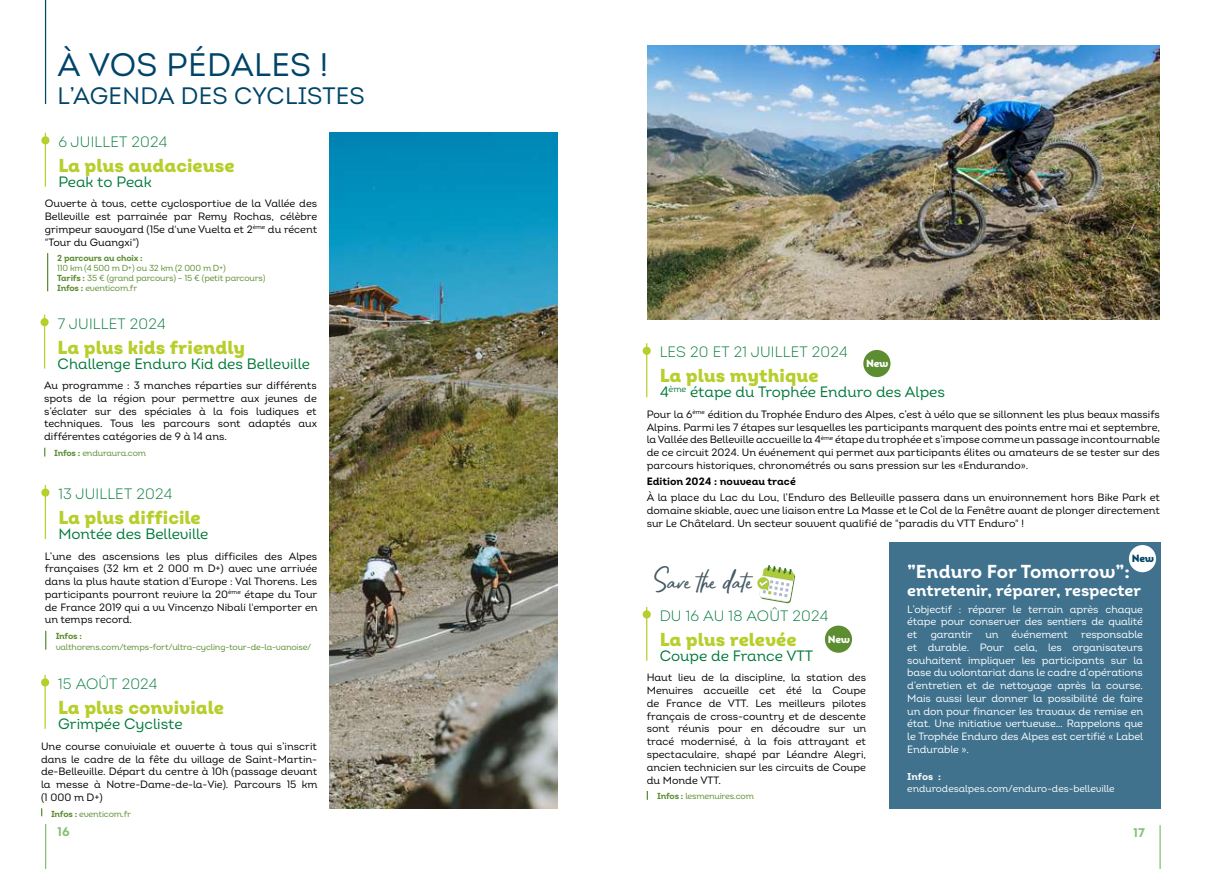
<style>
.page{position:relative;width:1205px;height:869px;background:#fff}
.page>*{position:absolute;margin:0;border:0;box-sizing:border-box;transform-origin:0 0}
.t1{font:32.5px "Intro Regular Alt";letter-spacing:.01em;color:#014469}
.t2{font:31.25px "Bahagia";color:#465a64}
.t3{font:23.75px "Intro Regular Alt";letter-spacing:.005em;color:#014469}
.t4{font:18.75px "Intro Black Alt";color:#b7ce2b}
.t5{font:18.75px "Intro Bold Alt";color:#fff}
.t6{font:16.25px "Intro Bold Alt";color:#fff}
.t7{font:15px "Intro Regular Alt";color:#00793a}
.t8{font:300 15px "Intro";letter-spacing:.01em;color:#007a3a}
.t9{font:12.5px "Intro Bold Alt";color:#83c073}
.t10{font:10.62px/12.8px "Intro Regular Alt";color:#000;text-align:justify}
.t11{font:10.62px/12.8px "Intro Regular Alt";letter-spacing:-.01em;color:#fff;text-align:justify}
.t12{font:10.62px "Intro Bold Alt";color:#000}
.t13{font:10.5px "Intro Black Alt";letter-spacing:-.03em;color:#fff}
.t14{font:10.5px "Intro Black Alt";color:#046}
.t15{font:10px "Intro Regular Alt";color:#fff}
.t16{font:10px "Intro Bold Alt";letter-spacing:-.015em;color:#fff}
.t17{font:8.75px/10px "Intro Regular Alt";letter-spacing:-.02em;color:#5c8d30}
.t18{font:8.75px "Intro Bold Alt";letter-spacing:-.02em;color:#5c8d30}
.s1{font-family:"Intro Bold Alt"}
</style>
<div class="page">
<hr style="left:45px;top:823px;width:1px;height:45px;background:#83c073">
<hr style="left:1159px;top:824px;width:1px;height:44px;background:#83c073">
<hr style="left:45px;top:0;width:1px;height:104px;background:#00456a">
<hr style="left:45px;top:133px;width:1px;height:54px;background:#b7ce2b">
<div style="left:41px;top:136px;width:8px;height:8px;background:#b7ce2b;border-radius:50%"></div>
<hr style="left:47px;top:253px;width:1px;height:38px;background:#5c8d30">
<hr style="left:45px;top:485px;width:1px;height:53px;background:#b7ce2b">
<div style="left:41px;top:488px;width:8px;height:8px;background:#b7ce2b;border-radius:50%"></div>
<svg style="left:45px;top:630px;width:1px;height:19px"></svg>
<hr style="left:44px;top:674px;width:2px;height:54px;background:#b7ce2b">
<div style="left:41px;top:678px;width:8px;height:8px;background:#b7ce2b;border-radius:50%"></div>
<hr style="left:44px;top:314px;width:1px;height:54px;background:#b7ce2b">
<div style="left:41px;top:318px;width:8px;height:8px;background:#b7ce2b;border-radius:50%"></div>
<hr style="left:646px;top:606px;width:1px;height:54px;background:#b7ce2b">
<div style="left:643px;top:610px;width:8px;height:8px;background:#b7ce2b;border-radius:50%"></div>
<div style="left:825px;top:625px;width:27px;height:27px;background:#5c8d30;border-radius:50%"></div>
<div style="left:889px;top:542px;width:271px;height:266px;background:#40728e"></div>
<div style="left:1129px;top:545px;width:27px;height:27px;background:#fff;border-radius:50%"></div>
<svg style="left:757px;top:565px;width:38px;height:38px"></svg>
<img style="left:647px;top:45px;width:513px;height:274px">
<img style="left:329px;top:133px;width:228px;height:675px">
<hr style="left:646px;top:343px;width:1px;height:54px;background:#b7ce2b">
<div style="left:643px;top:346px;width:8px;height:9px;background:#b7ce2b;border-radius:50%"></div>
<div style="left:863px;top:350px;width:27px;height:27px;background:#5c8d30;border-radius:50%"></div>
<h1 class="t1" style="left:58px;top:44px;width:272px">À VOS PÉDALES !</h1>
<h3 class="t3" style="left:58px;top:81px;width:309px">L’AGENDA DES CYCLISTES</h3>
<h3 class="t8" style="left:58px;top:133px;width:110px">6 JUILLET 2024</h3>
<h3 class="t4" style="left:58px;top:153px;width:178px">La plus audacieuse</h3>
<h3 class="t7" style="left:58px;top:172px;width:95px">Peak to Peak</h3>
<p class="t10" style="left:45px;top:197px;width:274px">Ouverte à tous, cette cyclosportive de la Vallée des Belleville est parrainée par Remy Rochas, célèbre grimpeur savoyard (15e d'une Vuelta et 2<sup>ème</sup> du récent "Tour du Guangxi")</p>
<p class="t18" style="left:57px;top:252px;width:87px">2 parcours au choix :</p>
<p class="t17" style="left:57px;top:263px;width:210px">110 km (4 500 m D+) ou 32 km (2 000 m D+)<br><span class="s1">Tarifs :</span> 35 € (grand parcours) – 15 € (petit parcours)<br><span class="s1">Infos :</span> eventicom.fr</p>
<h3 class="t8" style="left:58px;top:314px;width:110px">7 JUILLET 2024</h3>
<h3 class="t4" style="left:58px;top:335px;width:189px">La plus kids friendly</h3>
<h3 class="t7" style="left:58px;top:354px;width:254px">Challenge Enduro Kid des Belleville</h3>
<p class="t10" style="left:44px;top:379px;width:275px">Au programme : 3 manches réparties sur différents spots de la région pour permettre aux jeunes de s’éclater sur des spéciales à la fois ludiques et techniques. Tous les parcours sont adaptés aux différentes catégories de 9 à 14 ans.</p>
<p class="t17" style="left:54px;top:448px;width:93px"><span class="s1">Infos :</span> enduraura.com</p>
<h3 class="t8" style="left:58px;top:484px;width:115px">13 JUILLET 2024</h3>
<h3 class="t4" style="left:58px;top:505px;width:144px">La plus difficile</h3>
<h3 class="t7" style="left:58px;top:524px;width:151px">Montée des Belleville</h3>
<p class="t10" style="left:45px;top:549px;width:274px">L’une des ascensions les plus difficiles des Alpes françaises (32 km et 2 000 m D+) avec une arrivée dans la plus haute station d’Europe : Val Thorens. Les participants pourront revivre la 20<sup>ème</sup> étape du Tour de France 2019 qui a vu Vincenzo Nibali l'emporter en un temps record.</p>
<p class="t18" style="left:56px;top:630px;width:28px">Infos :</p>
<p class="t17" style="left:56px;top:641px;width:257px">valthorens.com/temps-fort/ultra-cycling-tour-de-la-vanoise/</p>
<h3 class="t8" style="left:58px;top:674px;width:101px">15 AOÛT 2024</h3>
<h3 class="t4" style="left:58px;top:694px;width:167px">La plus conviviale</h3>
<h3 class="t7" style="left:58px;top:714px;width:126px">Grimpée Cycliste</h3>
<p class="t10" style="left:41px;top:739px;width:278px">Une course conviviale et ouverte à tous qui s’inscrit dans le cadre de la fête du village de Saint-Martin&shy;de-Belleville. Départ du centre à 10h (passage devant la messe à Notre-Dame-de-la-Vie). Parcours 15 km (1 000 m D+)</p>
<p class="t17" style="left:51px;top:808px;width:82px"><span class="s1">Infos :</span> eventicom.fr</p>
<h3 class="t8" style="left:660px;top:343px;width:189px">LES 20 ET 21 JUILLET 2024</h3>
<h3 class="t4" style="left:660px;top:363px;width:160px">La plus mythique</h3>
<h3 class="t7" style="left:660px;top:382px;width:287px">4<sup>ème</sup> étape du Trophée Enduro des Alpes</h3>
<p class="t13" style="left:866px;top:357px;width:24px">New</p>
<p class="t10" style="left:647px;top:407px;width:515px">Pour la 6<sup>ème</sup> édition du Trophée Enduro des Alpes, c’est à vélo que se sillonnent les plus beaux massifs Alpins. Parmi les 7 étapes sur lesquelles les participants marquent des points entre mai et septembre, la Vallée des Belleville accueille la 4<sup>ème</sup> étape du trophée et s’impose comme un passage incontournable de ce circuit 2024. Un événement qui permet aux participants élites ou amateurs de se tester sur des parcours historiques, chronométrés ou sans pression sur les «Endurando».</p>
<p class="t12" style="left:647px;top:474px;width:151px">Edition 2024 : nouveau tracé</p>
<p class="t10" style="left:647px;top:491px;width:515px">À la place du Lac du Lou, l’Enduro des Belleville passera dans un environnement hors Bike Park et domaine skiable, avec une liaison entre La Masse et le Col de la Fenêtre avant de plonger directement sur Le Châtelard. Un secteur souvent qualifié de "paradis du VTT Enduro" !</p>
<h2 class="t2" style="left:653px;top:558px;width:101px">Save the date</h2>
<h3 class="t8" style="left:660px;top:606px;width:170px">DU 16 AU 18 AOÛT 2024</h3>
<h3 class="t4" style="left:660px;top:627px;width:138px">La plus relevée</h3>
<h3 class="t7" style="left:660px;top:646px;width:155px">Coupe de France VTT</h3>
<p class="t13" style="left:828px;top:632px;width:24px">New</p>
<p class="t10" style="left:647px;top:671px;width:221px">Haut lieu de la discipline, la station des Menuires accueille cet été la Coupe de France de VTT. Les meilleurs pilotes français de cross-country et de descente sont réunis pour en découdre sur un tracé modernisé, à la fois attrayant et spectaculaire, shapé par Léandre Alegri, ancien technicien sur les circuits de Coupe du Monde VTT.</p>
<p class="t17" style="left:657px;top:790px;width:98px"><span class="s1">Infos :</span> lesmenuires.com</p>
<p class="t14" style="left:1132px;top:551px;width:24px">New</p>
<h3 class="t5" style="left:907px;top:559px;width:224px">”Enduro For Tomorrow”:</h3>
<h3 class="t6" style="left:907px;top:580px;width:235px">entretenir, réparer, respecter</h3>
<p class="t11" style="left:907px;top:602px;width:237px">L’objectif : réparer le terrain après chaque étape pour conserver des sentiers de qualité et</p>
<p class="t11" style="left:931px;top:627px;width:139px">garantir un événement</p>
<p class="t11" style="left:907px;top:627px;width:238px;text-indent:174px">responsable et durable. Pour cela, les organisateurs souhaitent impliquer les participants sur la base du volontariat dans le cadre d’opérations d’entretien et de nettoyage après la course.<br>Mais aussi leur donner la possibilité de faire un don pour financer les travaux de remise en état. Une initiative vertueuse… Rappelons que le Trophée Enduro des Alpes est certifié « Label Endurable ».</p>
<p class="t16" style="left:907px;top:769px;width:35px">Infos :</p>
<p class="t15" style="left:907px;top:782px;width:209px">endurodesalpes.com/enduro-des-belleville</p>
<p class="t9" style="left:58px;top:823px;width:14px">16</p>
<p class="t9" style="left:1133px;top:824px;width:13px">17</p>
</div>
